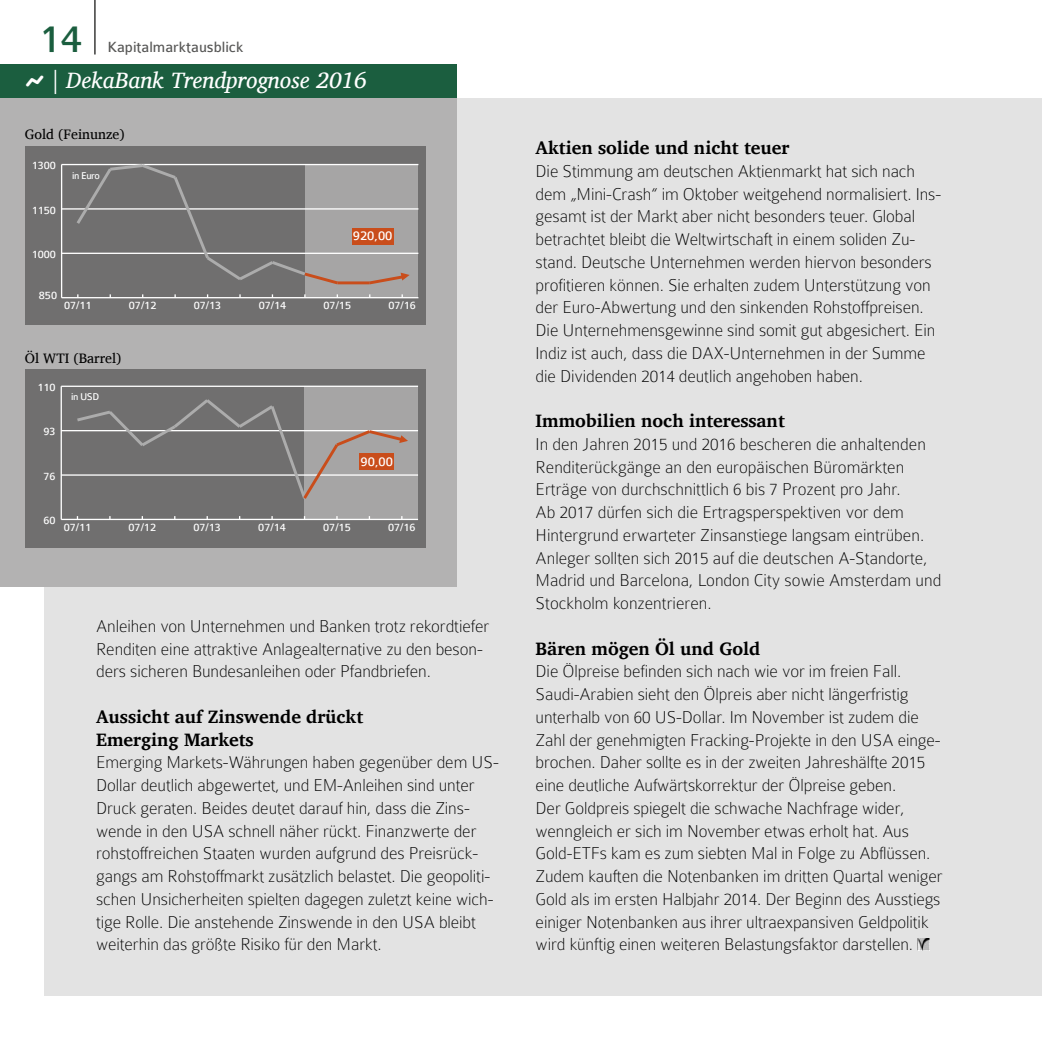
<style>
.page{position:relative;width:1042px;height:1042px;background:#fff}
.page>*{position:absolute;margin:0;border:0;box-sizing:border-box;transform-origin:0 0}
.t1{font:42px "Colaborate";color:#1b5e3f}
.t2{font:italic 22.75px "Charis SIL";color:#fff}
.t3{font:100 18.38px/22.8px "Colaborate";letter-spacing:-.005em;color:#000}
.t4{font:700 18.38px/22.8px "Charis SIL";letter-spacing:-.005em;color:#000}
.t5{font:15.75px "Colaborate";color:#575756}
.t6{font:14px "Charis SIL";color:#000}
.t7{font:14px "Colaborate";color:#fff}
.t8{font:11.9px "Colaborate";color:#fff}
.t9{font:10.5px "Colaborate";letter-spacing:-.05em;color:#fff}
.s1{font-family:"Modern Pictograms";font-style:normal}
</style>
<div class="page">
<hr style="left:94px;top:0;width:2px;height:55px;background:#575756">
<div style="left:44px;top:98px;width:998px;height:898px;background:#e3e3e3"></div>
<div style="left:0;top:93px;width:456px;height:493px;background:#b3b2b2"></div>
<div style="left:0;top:64px;width:456px;height:34px;background:#1b5e3f"></div>
<div style="left:25px;top:370px;width:400px;height:178px;background:#706f6f"></div>
<div style="left:304px;top:386px;width:114px;height:133px;background:#a6a5a5"></div>
<hr style="left:61px;top:519px;width:357px;height:1px;background:#fff">
<hr style="left:61px;top:386px;width:1px;height:133px;background:#fff">
<hr style="left:61px;top:474px;width:357px;height:2px;background:#fff">
<hr style="left:61px;top:430px;width:357px;height:1px;background:#fff">
<hr style="left:61px;top:386px;width:357px;height:1px;background:#fff">
<svg style="left:74px;top:399px;width:334px;height:100px"></svg>
<div style="left:360px;top:453px;width:34px;height:17px;background:#c94d1b"></div>
<div style="left:25px;top:146px;width:400px;height:179px;background:#706f6f"></div>
<div style="left:305px;top:165px;width:113px;height:133px;background:#a6a5a5"></div>
<hr style="left:61px;top:165px;width:1px;height:133px;background:#fff">
<hr style="left:62px;top:297px;width:356px;height:1px;background:#fff">
<hr style="left:62px;top:253px;width:356px;height:1px;background:#fff">
<hr style="left:62px;top:208px;width:356px;height:2px;background:#fff">
<hr style="left:62px;top:164px;width:356px;height:1px;background:#fff">
<svg style="left:74px;top:163px;width:267px;height:122px"></svg>
<hr style="left:337px;top:281px;width:33px;height:3px;background:#c94d1b">
<svg style="left:366px;top:273px;width:44px;height:12px"></svg>
<div style="left:352px;top:228px;width:41px;height:16px;background:#c94d1b"></div>
<svg style="left:917px;top:938px;width:13px;height:12px"></svg>
<h1 class="t1" style="left:39px;top:17px;width:45px">14</h1>
<p class="t5" style="left:108px;top:39px;width:137px">Kapitalmarktausblick</p>
<p class="t2" style="left:25px;top:67px;width:344px"><span class="s1">6</span> | DekaBank Trendprognose 2016</p>
<p class="t6" style="left:25px;top:126px;width:101px">Gold (Feinunze)</p>
<p class="t8" style="left:32px;top:159px;width:26px">1300</p>
<p class="t8" style="left:32px;top:204px;width:26px">1150</p>
<p class="t8" style="left:32px;top:248px;width:26px">1000</p>
<p class="t8" style="left:39px;top:289px;width:20px">850</p>
<p class="t9" style="left:72px;top:170px;width:29px">in Euro</p>
<p class="t7" style="left:353px;top:228px;width:41px">920,00</p>
<p class="t8" style="left:64px;top:299px;width:29px">07/11</p>
<p class="t8" style="left:129px;top:299px;width:29px">07/12</p>
<p class="t8" style="left:194px;top:299px;width:29px">07/13</p>
<p class="t8" style="left:259px;top:299px;width:29px">07/14</p>
<p class="t8" style="left:323px;top:299px;width:29px">07/15</p>
<p class="t8" style="left:388px;top:299px;width:29px">07/16</p>
<p class="t6" style="left:25px;top:350px;width:98px">Öl WTI (Barrel)</p>
<p class="t8" style="left:37px;top:381px;width:20px">110</p>
<p class="t8" style="left:44px;top:425px;width:14px">93</p>
<p class="t8" style="left:44px;top:470px;width:14px">76</p>
<p class="t9" style="left:71px;top:391px;width:30px">in USD</p>
<p class="t7" style="left:361px;top:454px;width:34px">90,00</p>
<p class="t8" style="left:44px;top:514px;width:14px">60</p>
<p class="t8" style="left:64px;top:521px;width:29px">07/11</p>
<p class="t8" style="left:129px;top:521px;width:29px">07/12</p>
<p class="t8" style="left:193px;top:521px;width:29px">07/13</p>
<p class="t8" style="left:258px;top:521px;width:29px">07/14</p>
<p class="t8" style="left:323px;top:521px;width:29px">07/15</p>
<p class="t8" style="left:388px;top:521px;width:29px">07/16</p>
<p class="t3" style="left:96px;top:615px;width:395px">Anleihen von Unternehmen und Banken trotz rekordtiefer<br>Renditen eine attraktive Anlagealternative zu den beson&shy;ders sicheren Bundesanleihen oder Pfandbriefen.</p>
<p class="t4" style="left:96px;top:705px;width:269px">Aussicht auf Zinswende drückt<br>Emerging Markets</p>
<p class="t3" style="left:96px;top:751px;width:404px">Emerging Markets-Währungen haben gegenüber dem US-Dollar deutlich abgewertet, und EM-Anleihen sind unter Druck geraten. Beides deutet darauf hin, dass die Zins&shy;wende in den USA schnell näher rückt. Finanzwerte der rohstoffreichen Staaten wurden aufgrund des Preisrück&shy;gangs am Rohstoffmarkt zusätzlich belastet. Die geopoliti&shy;schen Unsicherheiten spielten dagegen zuletzt keine wich&shy;tige Rolle. Die anstehende Zinswende in den USA bleibt weiterhin das größte Risiko für den Markt.</p>
<p class="t4" style="left:535px;top:136px;width:255px">Aktien solide und nicht teuer</p>
<p class="t3" style="left:535px;top:159px;width:407px">Die Stimmung am deutschen Aktienmarkt hat sich nach dem „Mini-Crash“ im Oktober weitgehend normalisiert. Ins&shy;gesamt ist der Markt aber nicht besonders teuer. Global betrachtet bleibt die Weltwirtschaft in einem soliden Zu&shy;stand. Deutsche Unternehmen werden hiervon besonders profitieren können. Sie erhalten zudem Unterstützung von der Euro-Abwertung und den sinkenden Rohstoffpreisen.<br>Die Unternehmensgewinne sind somit gut abgesichert. Ein Indiz ist auch, dass die DAX-Unternehmen in der Summe die Dividenden 2014 deutlich angehoben haben.</p>
<p class="t4" style="left:535px;top:409px;width:251px">Immobilien noch interessant</p>
<p class="t3" style="left:535px;top:432px;width:407px">In den Jahren 2015 und 2016 bescheren die anhaltenden Renditerückgänge an den europäischen Büromärkten Erträge von durchschnittlich 6 bis 7 Prozent pro Jahr.<br>Ab 2017 dürfen sich die Ertragsperspektiven vor dem Hintergrund erwarteter Zinsanstiege langsam eintrüben.<br>Anleger sollten sich 2015 auf die deutschen A-Standorte, Madrid und Barcelona, London City sowie Amsterdam und Stockholm konzentrieren.</p>
<p class="t4" style="left:535px;top:637px;width:226px">Bären mögen Öl und Gold</p>
<p class="t3" style="left:535px;top:660px;width:409px">Die Ölpreise befinden sich nach wie vor im freien Fall.<br>Saudi-Arabien sieht den Ölpreis aber nicht längerfristig unterhalb von 60 US-Dollar. Im November ist zudem die Zahl der genehmigten Fracking-Projekte in den USA einge&shy;brochen. Daher sollte es in der zweiten Jahreshälfte 2015 eine deutliche Aufwärtskorrektur der Ölpreise geben.<br>Der Goldpreis spiegelt die schwache Nachfrage wider, wenngleich er sich im November etwas erholt hat. Aus Gold-ETFs kam es zum siebten Mal in Folge zu Abflüssen.<br>Zudem kauften die Notenbanken im dritten Quartal weniger Gold als im ersten Halbjahr 2014. Der Beginn des Ausstiegs einiger Notenbanken aus ihrer ultraexpansiven Geldpolitik wird künftig einen weiteren Belastungsfaktor darstellen.</p>
</div>
